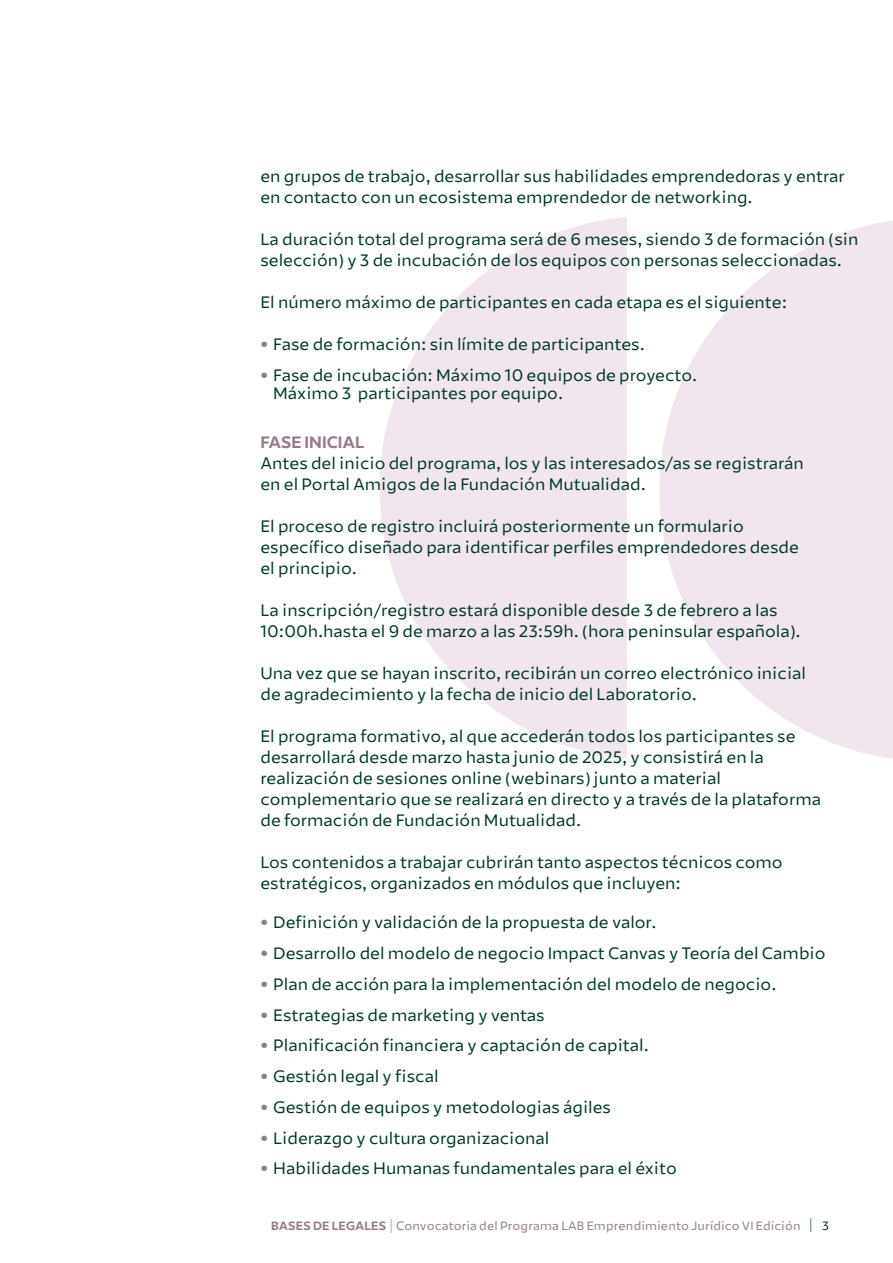
<style>
.page{position:relative;width:893px;height:1263px;background:#fff}
.page>*{position:absolute;margin:0;border:0;box-sizing:border-box;transform-origin:0 0}
.t1{font:16.5px/21px "Mutualidad";color:#003829}
.t2{font:700 16.5px "Mutualidad";color:#947a8a}
.t3{font:12px "Mutualidad";letter-spacing:.005em;color:#947b8a}
.s1{font-weight:700;color:#947a8a}
.s2{font-weight:700}
.s3{font-weight:700;color:#003829}
.s4{color:#004236}
</style>
<div class="page">
<svg style="left:380px;top:217px;width:247px;height:541px;fill:#f1e6ee"></svg>
<svg style="left:659px;top:220px;width:234px;height:539px;fill:#f1e6ee"></svg>
<p class="t1" style="left:260px;top:166px;width:586px">en grupos de trabajo, desarrollar sus habilidades emprendedoras y entrar en contacto con un ecosistema emprendedor de networking.</p>
<p class="t1" style="left:260px;top:229px;width:599px">La duración total del programa será de 6 meses, siendo 3 de formación (sin selección) y 3 de incubación de los equipos con personas seleccionadas.</p>
<p class="t1" style="left:260px;top:292px;width:528px">El número máximo de participantes en cada etapa es el siguiente:</p>
<p class="t1" style="left:260px;top:334px;width:386px"><span class="s1">•</span> Fase de formación: sin límite de participantes.</p>
<p class="t1" style="left:273px;top:366px;width:426px;line-height:18px;text-indent:-13px"><span class="s1">•</span> Fase de incubación: Máximo 10 equipos de proyecto.<br>Máximo 3 participantes por equipo.</p>
<p class="t2" style="left:260px;top:432px;width:106px">FASE INICIAL</p>
<p class="t1" style="left:260px;top:453px;width:545px">Antes del inicio del programa, los y las interesados/as se registrarán en el Portal Amigos de la Fundación Mutualidad.</p>
<p class="t1" style="left:260px;top:516px;width:540px">El proceso de registro incluirá posteriormente un formulario específico diseñado para identificar perfiles emprendedores desde el principio.</p>
<p class="t1" style="left:260px;top:600px;width:542px">La inscripción/registro estará disponible desde 3 de febrero a las<br>10:00h.hasta el 9 de marzo a las 23:59h. (hora peninsular española).</p>
<p class="t1" style="left:260px;top:663px;width:547px">Una vez que se hayan inscrito, recibirán un correo electrónico inicial de agradecimiento y la fecha de inicio del Laboratorio.</p>
<p class="t1" style="left:260px;top:726px;width:562px">El programa formativo, al que accederán todos los participantes se desarrollará desde marzo hasta junio de 2025, y consistirá en la realización de sesiones online (webinars) junto a material complementario que se realizará en directo y a través de la plataforma de formación de Fundación Mutualidad.</p>
<p class="t1" style="left:260px;top:852px;width:524px">Los contenidos a trabajar cubrirán tanto aspectos técnicos como estratégicos, organizados en módulos que incluyen:</p>
<p class="t1" style="left:260px;top:912px;width:398px"><span class="s1">•</span> Definición y validación de la propuesta de valor.</p>
<p class="t1" style="left:260px;top:943px;width:567px"><span class="s1">•</span> Desarrollo del modelo de negocio Impact Canvas y Teoría del Cambio</p>
<p class="t1" style="left:260px;top:973px;width:518px"><span class="s1">•</span> Plan de acción para la implementación del modelo de negocio.</p>
<p class="t1" style="left:260px;top:1004px;width:286px"><span class="s1">•</span> Estrategias de marketing y ventas</p>
<p class="t1" style="left:260px;top:1035px;width:390px"><span class="s1">•</span> Planificación financiera y captación de capital.</p>
<p class="t1" style="left:260px;top:1066px;width:180px"><span class="s1">•</span> Gestión legal y fiscal</p>
<p class="t1" style="left:260px;top:1096px;width:352px"><span class="s1">•</span> Gestión de equipos y metodologias ágiles</p>
<p class="t1" style="left:260px;top:1127px;width:291px"><span class="s1">•</span> Liderazgo y cultura organizacional</p>
<p class="t1" style="left:260px;top:1158px;width:418px"><span class="s1">•</span> Habilidades Humanas fundamentales para el éxito</p>
<p class="t3" style="left:271px;top:1218px;width:560px"><span class="s2">BASES DE LEGALES</span> <span class="s1">|</span> Convocatoria del Programa LAB Emprendimiento Jurídico VI Edición <span class="s3">|</span> <span class="s4">3</span></p>
</div>
